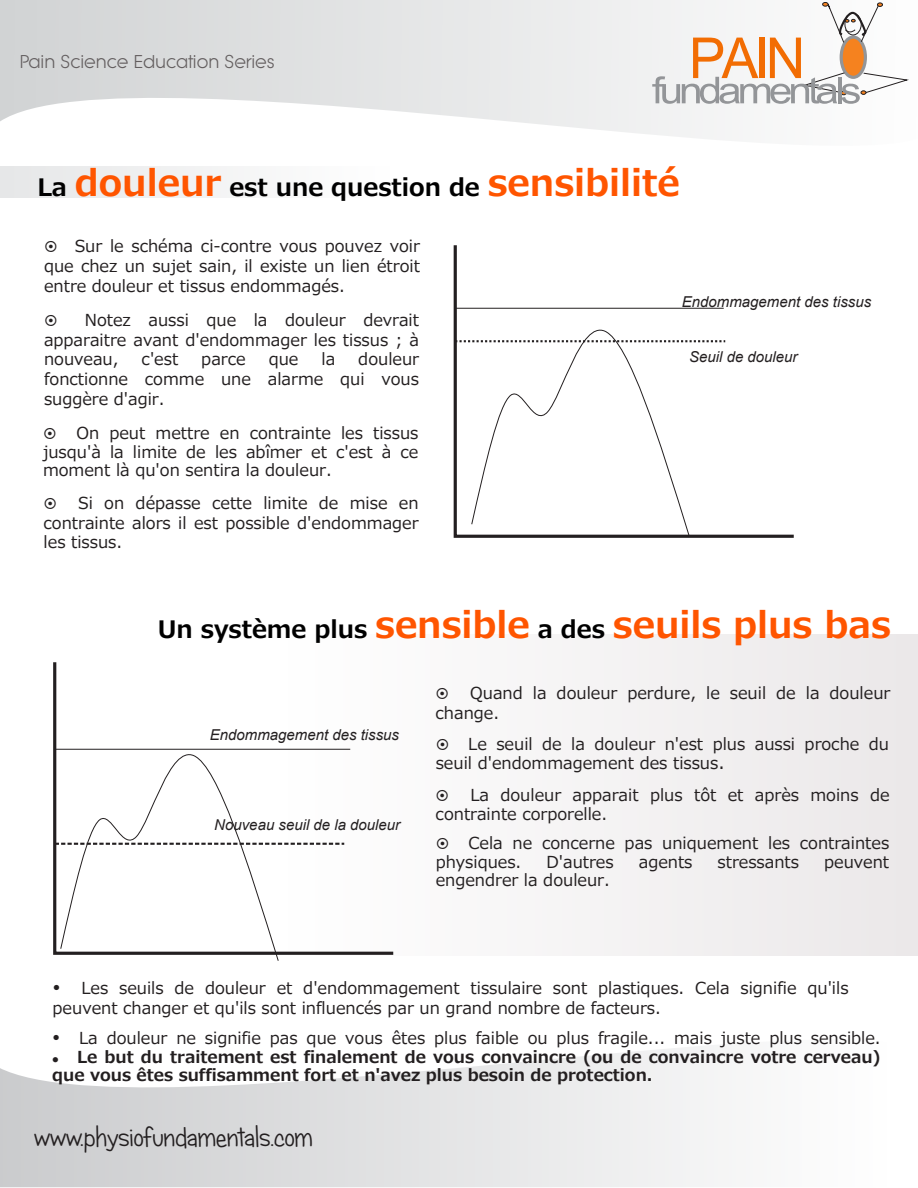
<style>
.page{position:relative;width:918px;height:1188px;background:#fff}
.page>*{position:absolute;margin:0;border:0;box-sizing:border-box;transform-origin:0 0}
.t1{font:86.7px "Browallia New";color:#f26d03}
.t2{font:56.85px "Browallia New";letter-spacing:-.065em;color:#939598;scale:1.15 1}
.t3{font:700 36px "Meiryo";color:#f50}
.t4{font:27px "Candy Round BTN";color:#231f20}
.t5{font:700 24px "Meiryo";color:#000}
.t6{font:18px "Beatnik SF";color:#635e5f}
.t7{font:16.5px/19.6px "Meiryo";color:#231f20;text-align:justify}
.t8{font:700 16.5px/18.5px "Meiryo";color:#231f20}
.t9{font:italic 15px "Arial";color:#231f20}
.s1{font-size:36px;color:#f50}
.s2{font-size:24px;color:#000}
.s3{font-size:18px}
</style>
<div class="page">
<svg style="left:0;top:0;width:867px;height:167px"></svg>
<div style="left:840px;top:35px;width:27px;height:44px;background:#f5821f;border:3px solid #939598;border-radius:50%"></div>
<svg style="left:822px;top:2px;width:61px;height:42px"></svg>
<svg style="left:861px;top:72px;width:48px;height:23px"></svg>
<svg style="left:801px;top:72px;width:46px;height:23px"></svg>
<div style="left:0;top:167px;width:391px;height:31px;background:#f2f3f3"></div>
<div style="left:285px;top:634px;width:633px;height:322px;background:#f3f1f2"></div>
<svg style="left:0;top:1045px;width:718px;height:142px"></svg>
<svg style="left:453px;top:245px;width:341px;height:293px"></svg>
<svg style="left:471px;top:320px;width:219px;height:217px"></svg>
<hr style="left:455px;top:308px;width:269px;height:1px;background:#231f20">
<svg style="left:455px;top:340px;width:270px;height:2px"></svg>
<div style="left:53px;top:659px;width:341px;height:297px;background:#fefefe"></div>
<svg style="left:60px;top:745px;width:219px;height:216px"></svg>
<hr style="left:55px;top:749px;width:295px;height:1px;background:#231f20">
<svg style="left:55px;top:843px;width:289px;height:2px"></svg>
<p class="t6" style="left:20px;top:52px;width:256px">Pain Science Education Series</p>
<h1 class="t1" style="left:689px;top:5px;width:118px">PAIN</h1>
<h2 class="t2" style="left:652px;top:56px;width:184px">fundamentals</h2>
<h3 class="t5" style="left:37px;top:170px;width:644px">La <span class="s1">douleur</span> est une question de <span class="s1">sensibilité</span></h3>
<p class="t7" style="left:44px;top:237px;width:377px;text-indent:31px">Sur le schéma ci-contre vous pouvez voir que chez un sujet sain, il existe un lien étroit entre douleur et tissus endommagés.</p>
<p class="t7" style="left:44px;top:311px;width:377px;text-indent:41px">Notez aussi que la douleur devrait apparaitre avant d'endommager les tissus ; à nouveau,</p>
<p class="t9" style="left:682px;top:292px;width:191px">Endommagement des tissus</p>
<p class="t9" style="left:689px;top:347px;width:110px">Seuil de douleur</p>
<p class="t7" style="left:44px;top:350px;width:377px;text-indent:314px">douleur fonctionne comme une alarme qui vous suggère d'agir.</p>
<p class="t7" style="left:43px;top:425px;width:377px;line-height:18.5px;text-indent:33px">On peut mettre en contrainte les tissus jusqu'à la limite de les abîmer et c'est à ce moment là qu'on sentira la douleur.</p>
<p class="t7" style="left:44px;top:494px;width:377px;text-indent:35px">Si on dépasse cette limite de mise en contrainte alors il est possible d'endommager les tissus.</p>
<p class="t7" style="left:142px;top:350px;width:38px">c'est</p>
<p class="t7" style="left:201px;top:350px;width:46px">parce</p>
<p class="t7" style="left:269px;top:350px;width:31px">que</p>
<p class="t7" style="left:321px;top:350px;width:15px">la</p>
<h3 class="t3" style="left:158px;top:600px;width:735px"><span class="s2">Un système plus</span> sensible <span class="s2">a des</span> seuils plus bas</h3>
<p class="t9" style="left:210px;top:725px;width:191px">Endommagement des tissus</p>
<p class="t9" style="left:214px;top:815px;width:187px">Nouveau seuil de la douleur</p>
<p class="t7" style="left:436px;top:684px;width:456px;line-height:20.1px;text-indent:35px">Quand la douleur perdure, le seuil de la douleur change.</p>
<p class="t7" style="left:436px;top:736px;width:455px;line-height:18.5px;text-indent:32px">Le seuil de la douleur n'est plus aussi proche du seuil d'endommagement des tissus<span class="s3">.</span></p>
<p class="t7" style="left:436px;top:787px;width:455px;line-height:18.3px;text-indent:35px">La douleur apparait plus tôt et après moins de contrainte corporelle.</p>
<p class="t7" style="left:436px;top:835px;width:455px;line-height:18.5px;text-indent:33px">Cela ne concerne pas uniquement les contraintes physiques.</p>
<p class="t7" style="left:546px;top:853px;width:69px">D'autres</p>
<p class="t7" style="left:639px;top:853px;width:55px">agents</p>
<p class="t7" style="left:718px;top:853px;width:83px">stressants</p>
<p class="t7" style="left:824px;top:853px;width:67px">peuvent</p>
<p class="t7" style="left:436px;top:871px;width:176px">engendrer la douleur.</p>
<p class="t7" style="left:53px;top:979px;width:797px;text-indent:29px">Les seuils de douleur et d'endommagement tissulaire sont plastiques. Cela signifie qu'ils peuvent changer et qu'ils sont influencés par un grand nombre de facteurs.</p>
<p class="t7" style="left:79px;top:1029px;width:803px">La douleur ne signifie pas que vous êtes plus faible ou plus fragile... mais juste plus sensible.</p>
<p class="t8" style="left:52px;top:1048px;width:830px">● Le but du traitement est finalement de vous convaincre (ou de convaincre votre cerveau) que vous êtes suffisamment fort et n'avez plus besoin de protection.</p>
<h3 class="t4" style="left:34px;top:1121px;width:281px">www.physiofundamentals.com</h3>
</div>
